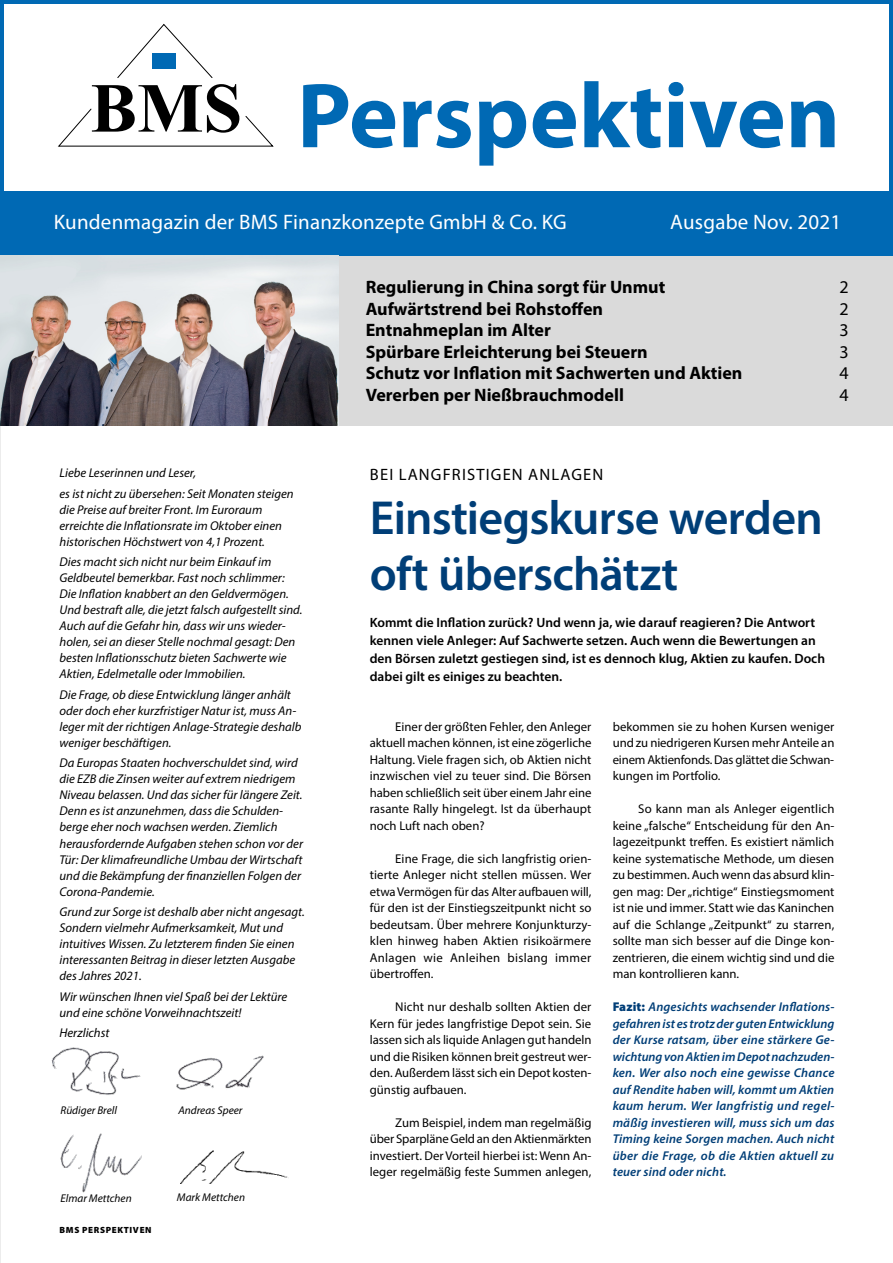
<style>
.page{position:relative;width:893px;height:1263px;background:#fff}
.page>*{position:absolute;margin:0;border:0;box-sizing:border-box;transform-origin:0 0}
.t1{font:700 93px "Myriad Pro";color:#0069b4}
.t2{font:600 48px/55.5px "Myriad Pro";letter-spacing:-.015em;color:#003e77}
.t3{font:21px "Myriad Pro";letter-spacing:.01em;color:#fff}
.t4{font:700 18px "Myriad Pro";color:#000}
.t5{font:18px "Myriad Pro";color:#000}
.t6{font:16.5px "Myriad Pro";letter-spacing:.07em;color:#000}
.t7{font:600 13.5px/18px "Myriad Pro";color:#000}
.t8{font:12.75px/16.5px "Myriad Pro";color:#000;text-align:justify}
.t9{font:italic 12.75px/16px "Myriad Pro";color:#000}
.t10{font:italic 600 12.75px/16.5px "Myriad Pro";letter-spacing:.02em;color:#003e77;text-align:justify}
.t11{font:italic 11.25px "Myriad Pro";color:#000}
.t12{font:900 9px "Myriad Pro";letter-spacing:.07em;color:#000}
.s1{font-weight:900;font-style:normal}
</style>
<div class="page">
<hr style="left:0;top:0;width:1px;height:1263px;background:#dadada">
<div style="left:0;top:255px;width:893px;height:170px;background:#dadada"></div>
<img style="left:51px;top:1047px;width:90px;height:48px">
<img style="left:176px;top:1055px;width:88px;height:35px">
<img style="left:180px;top:1150px;width:108px;height:33px">
<img style="left:60px;top:1133px;width:81px;height:60px">
<div style="left:0;top:0;width:893px;height:255px;background:#0069b4"></div>
<div style="left:5px;top:4px;width:884px;height:187px;background:#fff"></div>
<img style="left:0;top:261px;width:338px;height:164px">
<svg style="left:58px;top:84px;width:216px;height:63px"></svg>
<svg style="left:117px;top:24px;width:96px;height:54px"></svg>
<h1 class="t1" style="left:297px;top:55px;width:545px">Perspektiven</h1>
<h3 class="t3" style="left:60px;top:200px;width:530px">Kundenmagazin von Dietmar Patek Finanzdienstleistungen</h3>
<h3 class="t3" style="left:691px;top:200px;width:144px">Ausgabe 2.2021</h3>
<h3 class="t3" style="left:54px;top:209px;width:514px">Kundenmagazin der BMS Finanzkonzepte GmbH &amp; Co. KG</h3>
<h3 class="t3" style="left:670px;top:209px;width:173px">Ausgabe Nov. 2021</h3>
<p class="t9" style="left:60px;top:463px;width:236px;line-height:20.2px">Liebe Leserinnen und Leser,<br>es ist nicht zu übersehen: Seit Monaten steigen</p>
<p class="t9" style="left:60px;top:501px;width:224px">die Preise auf breiter Front. Im Euroraum erreichte die Inflationsrate im Oktober einen historischen Höchstwert von 4,1 Prozent.</p>
<p class="t9" style="left:60px;top:554px;width:244px">Dies macht sich nicht nur beim Einkauf im Geldbeutel bemerkbar. Fast noch schlimmer:<br>Die Inflation knabbert an den Geldvermögen.<br>Und bestraft alle, die jetzt falsch aufgestellt sind.<br>Auch auf die Gefahr hin, dass wir uns wieder&shy;holen, sei an dieser Stelle nochmal gesagt: Den besten Inflationsschutz bieten Sachwerte wie Aktien, Edelmetalle oder Immobilien.</p>
<p class="t9" style="left:60px;top:686px;width:243px">Die Frage, ob diese Entwicklung länger anhält oder doch eher kurzfristiger Natur ist, muss An&shy;leger mit der richtigen Anlage-Strategie deshalb weniger beschäftigen.</p>
<p class="t9" style="left:60px;top:755px;width:245px">Da Europas Staaten hochverschuldet sind, wird die EZB die Zinsen weiter auf extrem niedrigem Niveau belassen. Und das sicher für längere Zeit.<br>Denn es ist anzunehmen, dass die Schulden&shy;berge eher noch wachsen werden. Ziemlich herausfordernde Aufgaben stehen schon vor der Tür: Der klimafreundliche Umbau der Wirtschaft und die Bekämpfung der finanziellen Folgen der Corona-Pandemie.</p>
<p class="t9" style="left:60px;top:903px;width:247px">Grund zur Sorge ist deshalb aber nicht angesagt.<br>Sondern vielmehr Aufmerksamkeit, Mut und intuitives Wissen. Zu letzterem finden Sie einen interessanten Beitrag in dieser letzten Ausgabe des Jahres 2021.</p>
<p class="t9" style="left:60px;top:988px;width:229px">Wir wünschen Ihnen viel Spaß bei der Lektüre und eine schöne Vorweihnachtszeit!</p>
<p class="t9" style="left:60px;top:1024px;width:52px">Herzlichst</p>
<p class="t11" style="left:61px;top:1104px;width:58px">Rüdiger Brell</p>
<p class="t11" style="left:178px;top:1104px;width:66px">Andreas Speer</p>
<p class="t11" style="left:61px;top:1191px;width:73px">Elmar Mettchen</p>
<p class="t11" style="left:177px;top:1190px;width:70px">Mark Mettchen</p>
<p class="t12" style="left:60px;top:1224px;width:93px">BMS PERSPEKTIVEN</p>
<h3 class="t4" style="left:366px;top:275px;width:301px">Regulierung in China sorgt für Unmut</h3>
<h3 class="t5" style="left:839px;top:276px;width:11px">2</h3>
<h3 class="t4" style="left:366px;top:297px;width:239px">Aufwärtstrend bei Rohstoffen</h3>
<h3 class="t5" style="left:839px;top:297px;width:11px">2</h3>
<h3 class="t4" style="left:366px;top:318px;width:187px">Entnahmeplan im Alter</h3>
<h3 class="t5" style="left:839px;top:319px;width:11px">3</h3>
<h3 class="t4" style="left:366px;top:340px;width:284px">Spürbare Erleichterung bei Steuern</h3>
<h3 class="t5" style="left:839px;top:341px;width:11px">3</h3>
<h3 class="t4" style="left:366px;top:362px;width:378px">Schutz vor Inflation mit Sachwerten und Aktien</h3>
<h3 class="t5" style="left:839px;top:362px;width:11px">4</h3>
<h3 class="t4" style="left:366px;top:383px;width:260px">Vererben per Nießbrauchmodell</h3>
<h3 class="t5" style="left:839px;top:384px;width:11px">4</h3>
<p class="t6" style="left:370px;top:464px;width:235px">BEI LANGFRISTIGEN ANLAGEN</p>
<h2 class="t2" style="left:370px;top:489px;width:455px">Einstiegskurse werden oft überschätzt</h2>
<p class="t7" style="left:370px;top:613px;width:457px">Kommt die Inflation zurück? Und wenn ja, wie darauf reagieren? Die Antwort kennen viele Anleger: Auf Sachwerte setzen. Auch wenn die Bewertungen an den Börsen zuletzt gestiegen sind, ist es dennoch klug, Aktien zu kaufen. Doch dabei gilt es einiges zu beachten.</p>
<p class="t8" style="left:370px;top:718px;width:223px;text-indent:26px">Einer der größten Fehler, den Anleger aktuell machen können, ist eine zögerliche Haltung. Viele fragen sich, ob Aktien nicht inzwischen viel zu teuer sind. Die Börsen haben schließlich seit über einem Jahr eine rasante Rally hingelegt. Ist da überhaupt noch Luft nach oben?</p>
<p class="t8" style="left:370px;top:850px;width:223px;text-indent:26px">Eine Frage, die sich langfristig orien&shy;tierte Anleger nicht stellen müssen. Wer etwa Vermögen für das Alter aufbauen will, für den ist der Einstiegszeitpunkt nicht so bedeutsam. Über mehrere Konjunkturzy&shy;klen hinweg haben Aktien risikoärmere Anlagen wie Anleihen bislang immer übertroffen.</p>
<p class="t8" style="left:370px;top:998px;width:223px;text-indent:26px">Nicht nur deshalb sollten Aktien der Kern für jedes langfristige Depot sein. Sie lassen sich als liquide Anlagen gut handeln und die Risiken können breit gestreut wer&shy;den. Außerdem lässt sich ein Depot kosten&shy;günstig aufbauen.</p>
<p class="t8" style="left:370px;top:1114px;width:223px;text-indent:26px">Zum Beispiel, indem man regelmäßig über Sparpläne Geld an den Aktienmärkten investiert. Der Vorteil hierbei ist: Wenn An&shy;leger regelmäßig feste Summen anlegen,</p>
<p class="t8" style="left:613px;top:718px;width:223px">bekommen sie zu hohen Kursen weniger und zu niedrigeren Kursen mehr Anteile an einem Aktienfonds. Das glättet die Schwan&shy;kungen im Portfolio.</p>
<p class="t8" style="left:613px;top:800px;width:223px;text-indent:26px">So kann man als Anleger eigentlich keine „falsche“ Entscheidung für den An&shy;lagezeitpunkt treffen. Es existiert nämlich keine systematische Methode, um diesen zu bestimmen. Auch wenn das absurd klin&shy;gen mag: Der „richtige“ Einstiegsmoment ist nie und immer. Statt wie das Kaninchen auf die Schlange „Zeitpunkt“ zu starren, sollte man sich besser auf die Dinge kon&shy;zentrieren, die einem wichtig sind und die man kontrollieren kann.</p>
<p class="t10" style="left:613px;top:998px;width:223px"><span class="s1">Fazit:</span> Angesichts wachsender Inflations&shy;gefahren ist es trotz der guten Entwicklung der Kurse ratsam, über eine stärkere Ge&shy;wichtung von Aktien im Depot nachzuden&shy;ken. Wer also noch eine gewisse Chance auf Rendite haben will, kommt um Aktien kaum herum. Wer langfristig und regel&shy;mäßig investieren will, muss sich um das Timing keine Sorgen machen. Auch nicht über die Frage, ob die Aktien aktuell zu teuer sind oder nicht.</p>
</div>
